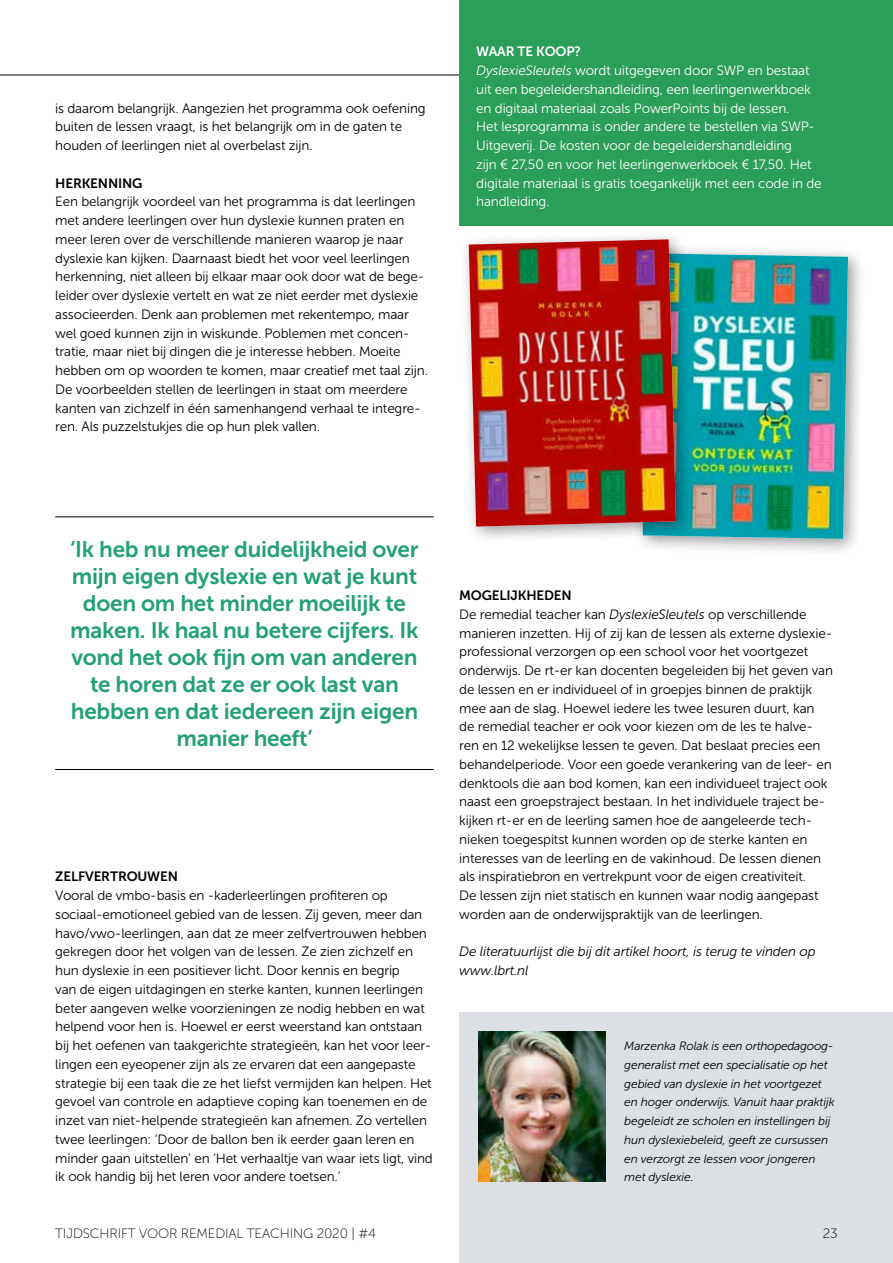
<style>
.page{position:relative;width:893px;height:1263px;background:#fff}
.page>*{position:absolute;margin:0;border:0;box-sizing:border-box;transform-origin:0 0}
.t1{font:22.5px/27px "Museo Sans 700";letter-spacing:-.01em;color:#23a075;text-align:center}
.t2{font:13.5px/18.8px "Museo Sans 300";letter-spacing:-.01em;color:#000}
.t3{font:13.5px/18.8px "Museo Sans 300";letter-spacing:-.01em;color:#fff}
.t4{font:italic 13.5px/18.8px "Museo Sans 300";letter-spacing:-.01em;color:#000}
.t5{font:13.5px "Museo Sans 100";letter-spacing:-.01em;color:#000}
.t6{font:13.5px "Museo Sans 700";letter-spacing:-.01em;color:#000}
.t7{font:13.5px "Museo Sans 700";letter-spacing:-.01em;color:#fff}
.t8{font:italic 12px/18.8px "Museo Sans 300";letter-spacing:-.01em;color:#000}
.s1{font-style:italic}
</style>
<div class="page">
<hr style="left:0;top:75px;width:893px;height:1px;background:#000">
<div style="left:459px;top:1013px;width:434px;height:250px;background:#dcdfe3"></div>
<img style="left:478px;top:1031px;width:128px;height:150px">
<div style="left:459px;top:0;width:434px;height:225px;background:#2b9e58"></div>
<hr style="left:55px;top:516px;width:379px;height:1px;background:#000">
<hr style="left:55px;top:769px;width:379px;height:1px;background:#000">
<div style="left:633px;top:244px;width:233px;height:313px;background:#000;opacity:.4"></div>
<img style="left:694px;top:253px;width:154px;height:286px">
<div style="left:459px;top:230px;width:235px;height:315px;background:#000;opacity:.4"></div>
<img style="left:469px;top:239px;width:207px;height:288px">
<p class="t2" style="left:55px;top:99px;width:372px">is daarom belangrijk. Aangezien het programma ook oefening buiten de lessen vraagt, is het belangrijk om in de gaten te houden of leerlingen niet al overbelast zijn.</p>
<p class="t6" style="left:55px;top:175px;width:89px">HERKENNING</p>
<p class="t2" style="left:55px;top:192px;width:374px">Een belangrijk voordeel van het programma is dat leerlingen met andere leerlingen over hun dyslexie kunnen praten en meer leren over de verschillende manieren waarop je naar dyslexie kan kijken. Daarnaast biedt het voor veel leerlingen herkenning, niet alleen bij elkaar maar ook door wat de bege&shy;leider over dyslexie vertelt en wat ze niet eerder met dyslexie associeerden. Denk aan problemen met rekentempo, maar wel goed kunnen zijn in wiskunde. Poblemen met concen&shy;tratie, maar niet bij dingen die je interesse hebben. Moeite hebben om op woorden te komen, maar creatief met taal zijn.<br>De voorbeelden stellen de leerlingen in staat om meerdere kanten van zichzelf in één samenhangend verhaal te integre&shy;ren. Als puzzelstukjes die op hun plek vallen.</p>
<p class="t7" style="left:476px;top:44px;width:106px">WAAR TE KOOP?</p>
<p class="t3" style="left:476px;top:61px;width:347px"><span class="s1">DyslexieSleutels</span> wordt uitgegeven door SWP en bestaat uit een begeleidershandleiding, een leerlingenwerkboek en digitaal materiaal zoals PowerPoints bij de lessen.<br>Het lesprogramma is onder andere te bestellen via SWP-Uitgeverij. De kosten voor de begeleidershandleiding<br>zijn € 27,50 en voor het leerlingenwerkboek € 17,50. Het digitale materiaal is gratis toegankelijk met een code in de handleiding.</p>
<p class="t1" style="left:70px;top:536px;width:350px">‘Ik heb nu meer duidelijkheid over mijn eigen dyslexie en wat je kunt doen om het minder moeilijk te maken. Ik haal nu betere cijfers. Ik vond het ook fijn om van anderen te horen dat ze er ook last van hebben en dat iedereen zijn eigen manier heeft’</p>
<p class="t6" style="left:55px;top:869px;width:124px">ZELFVERTROUWEN</p>
<p class="t2" style="left:55px;top:886px;width:379px">Vooral de vmbo-basis en -kaderleerlingen profiteren op sociaal-emotioneel gebied van de lessen. Zij geven, meer dan havo/vwo-leerlingen, aan dat ze meer zelfvertrouwen hebben gekregen door het volgen van de lessen. Ze zien zichzelf en hun dyslexie in een positiever licht. Door kennis en begrip<br>van de eigen uitdagingen en sterke kanten, kunnen leerlingen beter aangeven welke voorzieningen ze nodig hebben en wat helpend voor hen is. Hoewel er eerst weerstand kan ontstaan bij het oefenen van taakgerichte strategieën, kan het voor leer&shy;lingen een eyeopener zijn als ze ervaren dat een aangepaste strategie bij een taak die ze het liefst vermijden kan helpen. Het gevoel van controle en adaptieve coping kan toenemen en de inzet van niet-helpende strategieën kan afnemen. Zo vertellen twee leerlingen: ‘Door de ballon ben ik eerder gaan leren en minder gaan uitstellen’ en ‘Het verhaaltje van waar iets ligt, vind ik ook handig bij het leren voor andere toetsen.’</p>
<p class="t6" style="left:459px;top:588px;width:114px">MOGELIJKHEDEN</p>
<p class="t2" style="left:459px;top:605px;width:375px">De remedial teacher kan <span class="s1">DyslexieSleutels</span> op verschillende manieren inzetten. Hij of zij kan de lessen als externe dyslexie&shy;professional verzorgen op een school voor het voortgezet onderwijs. De rt-er kan docenten begeleiden bij het geven van de lessen en er individueel of in groepjes binnen de praktijk mee aan de slag. Hoewel iedere les twee lesuren duurt, kan de remedial teacher er ook voor kiezen om de les te halve&shy;ren en 12 wekelijkse lessen te geven. Dat beslaat precies een behandelperiode. Voor een goede verankering van de leer- en denktools die aan bod komen, kan een individueel traject ook naast een groepstraject bestaan. In het individuele traject be&shy;kijken rt-er en de leerling samen hoe de aangeleerde tech&shy;nieken toegespitst kunnen worden op de sterke kanten en interesses van de leerling en de vakinhoud. De lessen dienen als inspiratiebron en vertrekpunt voor de eigen creativiteit.<br>De lessen zijn niet statisch en kunnen waar nodig aangepast worden aan de onderwijspraktijk van de leerlingen.</p>
<p class="t4" style="left:459px;top:942px;width:358px">De literatuurlijst die bij dit artikel hoort, is terug te vinden op www.lbrt.nl</p>
<p class="t8" style="left:624px;top:1037px;width:212px">Marzenka Rolak is een orthopedagoog&shy;generalist met een specialisatie op het gebied van dyslexie in het voortgezet en hoger onderwijs. Vanuit haar praktijk begeleidt ze scholen en instellingen bij hun dyslexiebeleid, geeft ze cursussen en verzorgt ze lessen voor jongeren met dyslexie.</p>
<p class="t5" style="left:55px;top:1226px;width:322px">TIJDSCHRIFT VOOR REMEDIAL TEACHING 2020 | #4</p>
<p class="t5" style="left:823px;top:1226px;width:16px">23</p>
</div>
